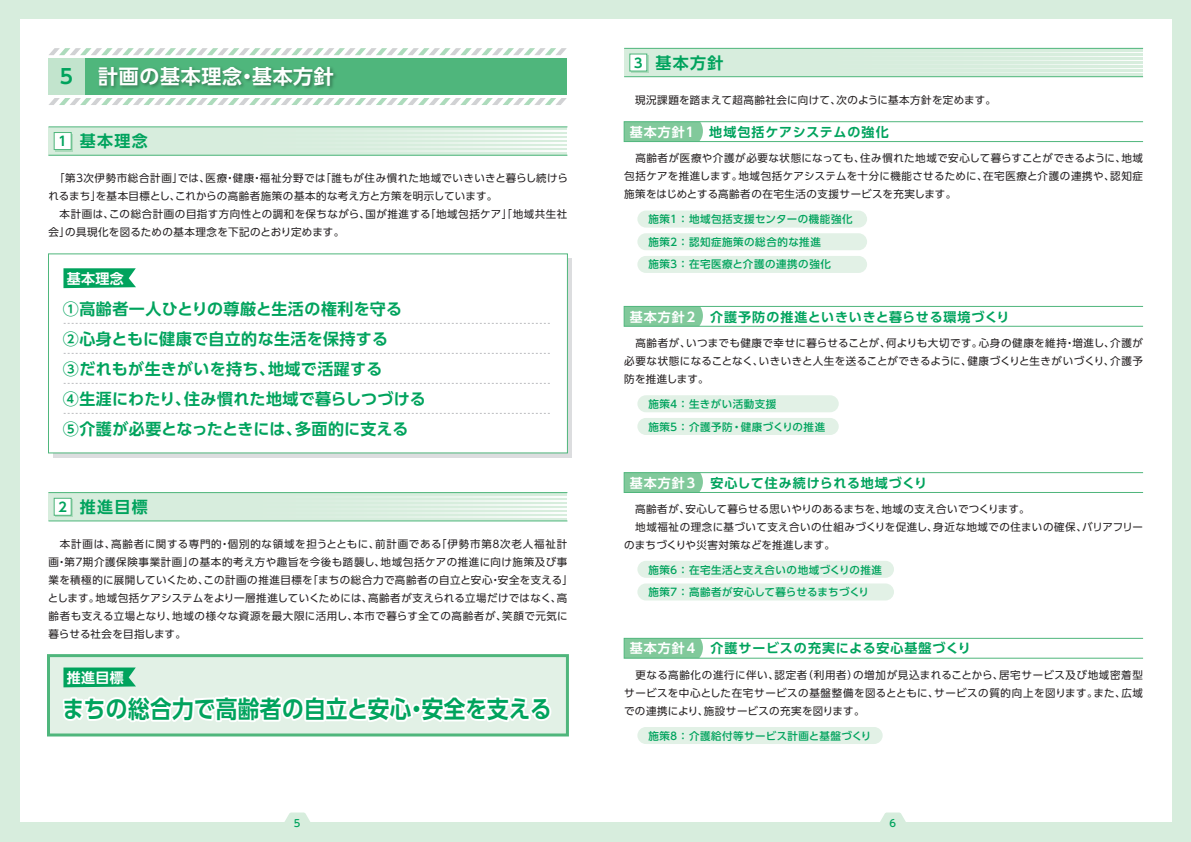
<style>
.page{position:relative;width:1191px;height:842px;background:#fff}
.page>*{position:absolute;margin:0;border:0;box-sizing:border-box;transform-origin:0 0}
.t1{font:700 24px "UD Shin Go Pro De";letter-spacing:.015em;color:#00a35d;scale:.9 1}
.t2{font:700 20px "UD Shin Go Pro De";letter-spacing:.03em;color:#fff}
.t3{font:700 20px "UD Shin Go Pro De";color:#00a35d}
.t4{font:700 16px/30px "UD Shin Go Pro De";letter-spacing:.025em;color:#00a35d}
.t5{font:700 14px "UD Shin Go Pro De";letter-spacing:.02em;color:#fff}
.t6{font:700 13px "UD Shin Go Pro De";letter-spacing:.075em;color:#00a35d}
.t7{font:10.5px/18px "UD Shin Go Pro";letter-spacing:.045em;color:#231f20;text-align:justify}
.t8{font:500 10.5px/22.6px "UD Shin Go Pro";letter-spacing:.05em;color:#00a35d}
.t9{font:10.5px "UD Shin Go Pro";letter-spacing:.025em;color:#231f20}
.t10{font:500 10px "UD Shin M Go Pro";color:#00a35d}
.s1{font-size:13px}
.s2{color:#fff}
</style>
<div class="page">
<div style="left:596px;top:0;width:595px;height:842px;background:#d7eddd"></div>
<div style="left:0;top:0;width:596px;height:842px;background:#d7eddd"></div>
<div style="left:20px;top:20px;width:1151px;height:802px;background:#fff"></div>
<svg style="left:284px;top:812px;width:26px;height:10px"></svg>
<svg style="left:880px;top:812px;width:26px;height:10px"></svg>
<svg style="left:626px;top:123px;width:77px;height:17px"></svg>
<div style="left:624px;top:48px;width:519px;height:29px;background:#d7eddd"></div>
<hr style="left:624px;top:48px;width:519px;height:1px;background:#4fb67c">
<hr style="left:624px;top:76px;width:519px;height:1px;background:#4fb67c">
<div style="left:631px;top:56px;width:17px;height:17px;background:#7bc79a"></div>
<div style="left:629px;top:54px;width:18px;height:17px;background:#fff;border:1px solid #4fb67c"></div>
<svg style="left:983px;top:52px;width:160px;height:1px"></svg>
<svg style="left:983px;top:56px;width:160px;height:1px"></svg>
<svg style="left:983px;top:60px;width:160px;height:1px"></svg>
<svg style="left:983px;top:64px;width:160px;height:1px"></svg>
<svg style="left:983px;top:68px;width:160px;height:1px"></svg>
<svg style="left:983px;top:72px;width:160px;height:1px"></svg>
<div style="left:624px;top:121px;width:519px;height:21px;border:1px solid #4fb67c"></div>
<div style="left:637px;top:211px;width:230px;height:17px;background:#e2f1e6;border-radius:9px"></div>
<div style="left:637px;top:233px;width:230px;height:17px;background:#e2f1e6;border-radius:9px"></div>
<div style="left:637px;top:256px;width:230px;height:17px;background:#e2f1e6;border-radius:9px"></div>
<div style="left:637px;top:395px;width:201px;height:17px;background:#e2f1e6;border-radius:9px"></div>
<div style="left:637px;top:418px;width:201px;height:17px;background:#e2f1e6;border-radius:9px"></div>
<div style="left:637px;top:561px;width:257px;height:17px;background:#e2f1e6;border-radius:9px"></div>
<div style="left:637px;top:583px;width:257px;height:17px;background:#e2f1e6;border-radius:9px"></div>
<div style="left:637px;top:727px;width:245px;height:17px;background:#e2f1e6;border-radius:9px"></div>
<svg style="left:626px;top:308px;width:77px;height:16px"></svg>
<div style="left:624px;top:306px;width:519px;height:20px;border:1px solid #4fb67c"></div>
<svg style="left:626px;top:474px;width:77px;height:17px"></svg>
<div style="left:624px;top:472px;width:519px;height:21px;border:1px solid #4fb67c"></div>
<svg style="left:626px;top:640px;width:77px;height:16px"></svg>
<div style="left:624px;top:638px;width:519px;height:20px;border:1px solid #4fb67c"></div>
<div style="left:48px;top:58px;width:519px;height:37px;background:#4fb67c"></div>
<div style="left:48px;top:58px;width:37px;height:37px;background:#c2e4cd"></div>
<img style="left:99px;top:67px;width:237px;height:22px">
<svg style="left:49px;top:48px;width:518px;height:7px"></svg>
<svg style="left:49px;top:98px;width:518px;height:7px"></svg>
<div style="left:48px;top:127px;width:519px;height:28px;background:#d7eddd"></div>
<hr style="left:48px;top:127px;width:519px;height:1px;background:#4fb67c">
<hr style="left:48px;top:155px;width:519px;height:1px;background:#4fb67c">
<div style="left:56px;top:134px;width:17px;height:17px;background:#70c393"></div>
<div style="left:54px;top:132px;width:17px;height:18px;background:#fff;border:1px solid #4fb67c"></div>
<svg style="left:407px;top:131px;width:160px;height:1px"></svg>
<svg style="left:407px;top:135px;width:160px;height:1px"></svg>
<svg style="left:407px;top:139px;width:160px;height:1px"></svg>
<svg style="left:407px;top:143px;width:160px;height:1px"></svg>
<svg style="left:407px;top:147px;width:160px;height:1px"></svg>
<svg style="left:407px;top:151px;width:160px;height:1px"></svg>
<svg style="left:48px;top:493px;width:519px;height:28px"></svg>
<hr style="left:48px;top:492px;width:519px;height:1px;background:#4fb67c">
<hr style="left:48px;top:521px;width:519px;height:1px;background:#4fb67c">
<div style="left:56px;top:500px;width:17px;height:17px;background:#67bf8d"></div>
<div style="left:54px;top:498px;width:17px;height:17px;background:#fff;border:1px solid #4fb67c"></div>
<hr style="left:178px;top:496px;width:391px;height:1px;background:#fcfdfc">
<hr style="left:178px;top:500px;width:391px;height:1px;background:#fcfdfc">
<hr style="left:178px;top:504px;width:391px;height:1px;background:#fcfdfc">
<hr style="left:178px;top:508px;width:391px;height:1px;background:#fcfdfc">
<hr style="left:178px;top:512px;width:391px;height:1px;background:#fcfdfc">
<hr style="left:178px;top:516px;width:391px;height:1px;background:#fcfdfc">
<div style="left:48px;top:253px;width:520px;height:200px;background:#fff;border:1px solid #4fb67c"></div>
<div style="left:47px;top:654px;width:522px;height:82px;background:#e2f1e6;border:3px solid #4fb67c"></div>
<svg style="left:63px;top:268px;width:73px;height:20px"></svg>
<svg style="left:64px;top:323px;width:486px;height:1px"></svg>
<svg style="left:64px;top:353px;width:486px;height:1px"></svg>
<svg style="left:61px;top:383px;width:492px;height:354px"></svg>
<h2 class="t3" style="left:60px;top:60px;width:15px">5</h2>
<h2 class="t2" style="left:98px;top:60px;width:237px">計画の基本理念・基本方針</h2>
<h3 class="t4" style="left:56px;top:126px;width:93px"><span class="s1">１</span> 基本理念</h3>
<p class="t7" style="left:49px;top:169px;width:521px;text-align:left">　「第３次伊勢市総合計画」では、医療・健康・福祉分野では「誰もが住み慣れた地域でいきいきと暮らし続けられるまち」を基本目標とし、これからの高齢者施策の基本的な考え方と方策を明示しています。<br>　本計画は、この総合計画の目指す方向性との調和を保ちながら、国が推進する「地域包括ケア」「地域共生社会」の具現化を図るための基本理念を下記のとおり定めます。</p>
<h3 class="t5" style="left:67px;top:267px;width:58px">基本理念</h3>
<h3 class="t4" style="left:63px;top:293px;width:364px">①高齢者一人ひとりの尊厳と生活の権利を守る<br>②心身ともに健康で自立的な生活を保持する<br>③だれもが生きがいを持ち、地域で活躍する<br>④生涯にわたり、住み慣れた地域で暮らしつづける<br>⑤介護が必要となったときには、多面的に支える</h3>
<h3 class="t4" style="left:56px;top:491px;width:93px"><span class="s1">２</span> 推進目標</h3>
<p class="t7" style="left:48px;top:535px;width:526px;text-align:left">　本計画は、高齢者に関する専門的・個別的な領域を担うとともに、前計画である「伊勢市第８次老人福祉計画・第７期介護保険事業計画」の基本的考え方や趣旨を今後も踏襲し、地域包括ケアの推進に向け施策及び事業を積極的に展開していくため、この計画の推進目標を「まちの総合力で高齢者の自立と安心・安全を支える」とします。地域包括ケアシステムをより一層推進していくためには、高齢者が支えられる立場だけではなく、高齢者も支える立場となり、地域の様々な資源を最大限に活用し、本市で暮らす全ての高齢者が、笑顔で元気に暮らせる社会を目指します。</p>
<h3 class="t5" style="left:67px;top:666px;width:58px">推進目標</h3>
<h1 class="t1" style="left:62px;top:689px;width:545px">まちの総合力で高齢者の自立と安心・安全を支える</h1>
<h3 class="t4" style="left:632px;top:47px;width:93px"><span class="s1">３</span> 基本方針</h3>
<p class="t9" style="left:624px;top:91px;width:373px">　現況課題を踏まえて超高齢社会に向けて、次のように基本方針を定めます。</p>
<p class="t6" style="left:630px;top:121px;width:260px"><span class="s2">基本方針１</span> 地域包括ケアシステムの強化</p>
<p class="t7" style="left:624px;top:149px;width:520px">　高齢者が医療や介護が必要な状態になっても、住み慣れた地域で安心して暮らすことができるように、地域包括ケアを推進します。地域包括ケアシステムを十分に機能させるために、在宅医療と介護の連携や、認知症施策をはじめとする高齢者の在宅生活の支援サービスを充実します。</p>
<p class="t8" style="left:648px;top:208px;width:206px">施策１ ： 地域包括支援センターの機能強化施策２ ： 認知症施策の総合的な推進<br>施策３ ： 在宅医療と介護の連携の強化</p>
<p class="t6" style="left:630px;top:306px;width:381px"><span class="s2">基本方針２</span> 介護予防の推進といきいきと暮らせる環境づくり</p>
<p class="t7" style="left:624px;top:333px;width:520px">　高齢者が、いつまでも健康で幸せに暮らせることが、何よりも大切です。心身の健康を維持・増進し、介護が必要な状態になることなく、いきいきと人生を送ることができるように、健康づくりと生きがいづくり、介護予防を推進します。</p>
<p class="t8" style="left:648px;top:392px;width:178px">施策４ ： 生きがい活動支援<br>施策５ ： 介護予防・健康づくりの推進</p>
<p class="t6" style="left:630px;top:472px;width:299px"><span class="s2">基本方針３</span> 安心して住み続けられる地域づくり</p>
<p class="t7" style="left:624px;top:500px;width:520px;text-align:left">　高齢者が、安心して暮らせる思いやりのあるまちを、地域の支え合いでつくります。<br>　地域福祉の理念に基づいて支え合いの仕組みづくりを促進し、身近な地域での住まいの確保、バリアフリーのまちづくりや災害対策などを推進します。</p>
<p class="t8" style="left:648px;top:558px;width:235px">施策６ ： 在宅生活と支え合いの地域づくりの推進施策７ ： 高齢者が安心して暮らせるまちづくり</p>
<p class="t6" style="left:630px;top:638px;width:342px"><span class="s2">基本方針４</span> 介護サービスの充実による安心基盤づくり</p>
<p class="t7" style="left:624px;top:665px;width:520px">　更なる高齢化の進行に伴い、認定者（利用者）の増加が見込まれることから、居宅サービス及び地域密着型サービスを中心とした在宅サービスの基盤整備を図るとともに、サービスの質的向上を図ります。また、広域での連携により、施設サービスの充実を図ります。</p>
<p class="t8" style="left:648px;top:724px;width:224px">施策８ ： 介護給付等サービス計画と基盤づくり</p>
<p class="t10" style="left:294px;top:815px;width:8px">5</p>
<p class="t10" style="left:889px;top:815px;width:8px">6</p>
</div>
